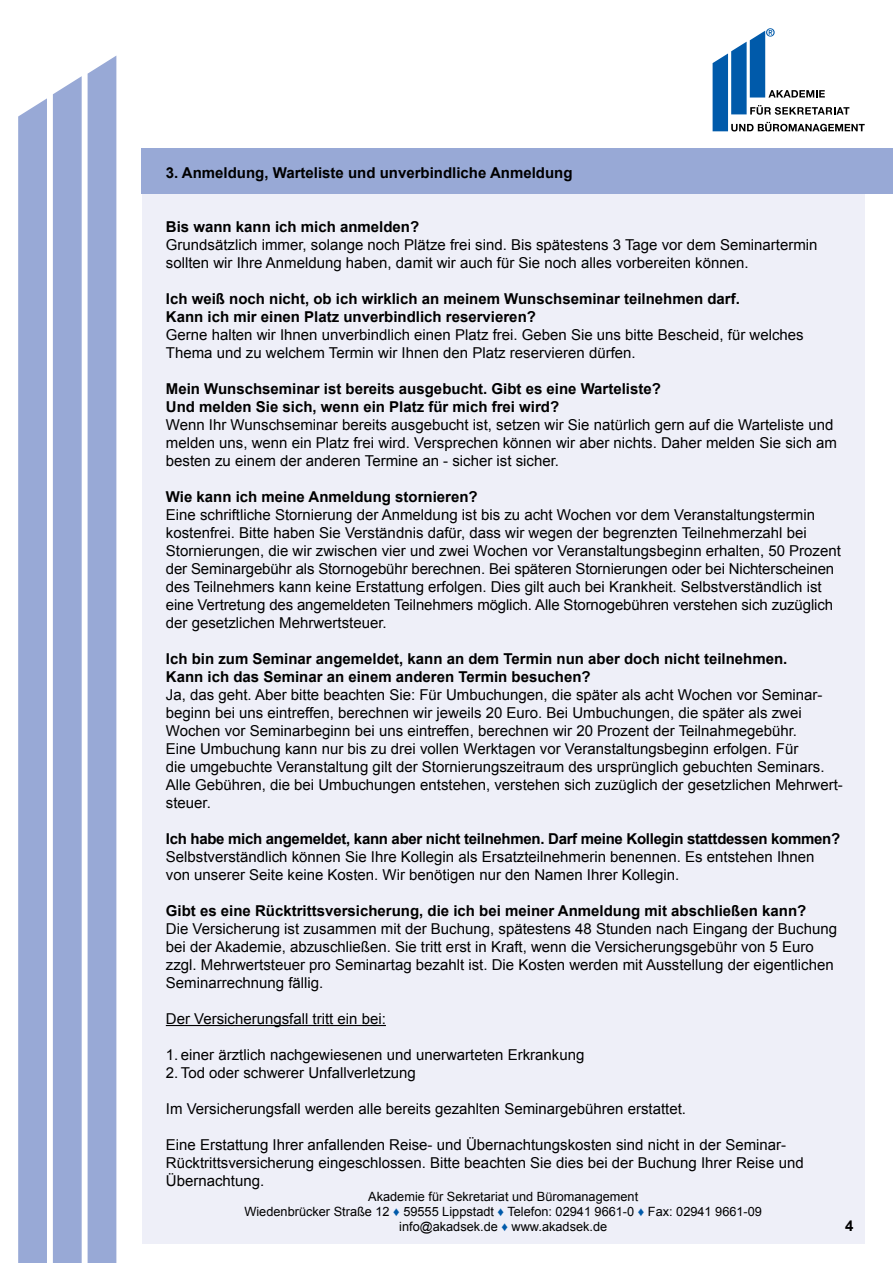
<style>
.page{position:relative;width:893px;height:1263px;background:#fff}
.page>*{position:absolute;margin:0;border:0;box-sizing:border-box;transform-origin:0 0}
.t1{font:15px/18px "Arial";color:#000}
.t2{font:700 15px/18px "Arial";color:#000}
.t3{font:700 15px "Arial";letter-spacing:-.02em;color:#000}
.t4{font:12.75px/15.3px "Arial";color:#000;text-align:center}
.s1{color:#005aaa}
</style>
<div class="page">
<div style="left:142px;top:148px;width:723px;height:1096px;background:#eeeff8"></div>
<div style="left:18px;top:98px;width:29px;height:1165px;background:#98a9d6"></div>
<div style="left:53px;top:76px;width:29px;height:1187px;background:#98a9d6"></div>
<div style="left:88px;top:56px;width:28px;height:1207px;background:#98a9d6"></div>
<svg style="left:713px;top:28px;width:152px;height:103px"></svg>
<div style="left:142px;top:148px;width:751px;height:45px;background:#98a9d6"></div>
<hr style="left:166px;top:1025px;width:220px;height:1px;background:#000">
<p class="t2" style="left:166px;top:164px;width:408px">3. Anmeldung, Warteliste und unverbindliche Anmeldung</p>
<p class="t2" style="left:166px;top:218px;width:255px">Bis wann kann ich mich anmelden?</p>
<p class="t1" style="left:166px;top:235px;width:653px">Grundsätzlich immer, solange noch Plätze frei sind. Bis spätestens 3 Tage vor dem Seminartermin sollten wir Ihre Anmeldung haben, damit wir auch für Sie noch alles vorbereiten können.</p>
<p class="t2" style="left:166px;top:290px;width:576px">Ich weiß noch nicht, ob ich wirklich an meinem Wunschseminar teilnehmen darf.<br>Kann ich mir einen Platz unverbindlich reservieren?</p>
<p class="t1" style="left:166px;top:325px;width:639px">Gerne halten wir Ihnen unverbindlich einen Platz frei. Geben Sie uns bitte Bescheid, für welches<br>Thema und zu welchem Termin wir Ihnen den Platz reservieren dürfen.</p>
<p class="t2" style="left:166px;top:380px;width:497px">Mein Wunschseminar ist bereits ausgebucht. Gibt es eine Warteliste?<br>Und melden Sie sich, wenn ein Platz für mich frei wird?</p>
<p class="t1" style="left:166px;top:415px;width:673px">Wenn Ihr Wunschseminar bereits ausgebucht ist, setzen wir Sie natürlich gern auf die Warteliste und melden uns, wenn ein Platz frei wird. Versprechen können wir aber nichts. Daher melden Sie sich am besten zu einem der anderen Termine an - sicher ist sicher.</p>
<p class="t2" style="left:166px;top:488px;width:313px">Wie kann ich meine Anmeldung stornieren?</p>
<p class="t1" style="left:166px;top:505px;width:677px">Eine schriftliche Stornierung der Anmeldung ist bis zu acht Wochen vor dem Veranstaltungstermin kostenfrei. Bitte haben Sie Verständnis dafür, dass wir wegen der begrenzten Teilnehmerzahl bei Stornierungen, die wir zwischen vier und zwei Wochen vor Veranstaltungsbeginn erhalten, 50 Prozent der Seminargebühr als Stornogebühr berechnen. Bei späteren Stornierungen oder bei Nichterscheinen des Teilnehmers kann keine Erstattung erfolgen. Dies gilt auch bei Krankheit. Selbstverständlich ist eine Vertretung des angemeldeten Teilnehmers möglich. Alle Stornogebühren verstehen sich zuzüglich der gesetzlichen Mehrwertsteuer.</p>
<p class="t2" style="left:166px;top:650px;width:623px">Ich bin zum Seminar angemeldet, kann an dem Termin nun aber doch nicht teilnehmen.<br>Kann ich das Seminar an einem anderen Termin besuchen?</p>
<p class="t1" style="left:166px;top:685px;width:679px">Ja, das geht. Aber bitte beachten Sie: Für Umbuchungen, die später als acht Wochen vor Seminar&shy;beginn bei uns eintreffen, berechnen wir jeweils 20 Euro. Bei Umbuchungen, die später als zwei Wochen vor Seminarbeginn bei uns eintreffen, berechnen wir 20 Prozent der Teilnahmegebühr.<br>Eine Umbuchung kann nur bis zu drei vollen Werktagen vor Veranstaltungsbeginn erfolgen. Für<br>die umgebuchte Veranstaltung gilt der Stornierungszeitraum des ursprünglich gebuchten Seminars.<br>Alle Gebühren, die bei Umbuchungen entstehen, verstehen sich zuzüglich der gesetzlichen Mehrwert&shy;steuer.</p>
<p class="t3" style="left:166px;top:828px;width:676px">Ich habe mich angemeldet, kann aber nicht teilnehmen. Darf meine Kollegin stattdessen kommen?</p>
<p class="t1" style="left:166px;top:847px;width:650px">Selbstverständlich können Sie Ihre Kollegin als Ersatzteilnehmerin benennen. Es entstehen Ihnen von unserer Seite keine Kosten. Wir benötigen nur den Namen Ihrer Kollegin.</p>
<p class="t2" style="left:166px;top:902px;width:642px">Gibt es eine Rücktrittsversicherung, die ich bei meiner Anmeldung mit abschließen kann?</p>
<p class="t1" style="left:166px;top:919px;width:673px">Die Versicherung ist zusammen mit der Buchung, spätestens 48 Stunden nach Eingang der Buchung bei der Akademie, abzuschließen. Sie tritt erst in Kraft, wenn die Versicherungsgebühr von 5 Euro zzgl. Mehrwertsteuer pro Seminartag bezahlt ist. Die Kosten werden mit Ausstellung der eigentlichen Seminarrechnung fällig.</p>
<p class="t1" style="left:166px;top:1009px;width:222px">Der Versicherungsfall tritt ein bei:</p>
<p class="t1" style="left:166px;top:1045px;width:420px">1. einer ärztlich nachgewiesenen und unerwarteten Erkrankung</p>
<p class="t1" style="left:166px;top:1063px;width:252px">2. Tod oder schwerer Unfallverletzung</p>
<p class="t1" style="left:166px;top:1099px;width:522px">Im Versicherungsfall werden alle bereits gezahlten Seminargebühren erstattet.</p>
<p class="t1" style="left:166px;top:1135px;width:639px">Eine Erstattung Ihrer anfallenden Reise- und Übernachtungskosten sind nicht in der Seminar-<br>Rücktrittsversicherung eingeschlossen. Bitte beachten Sie dies bei der Buchung Ihrer Reise und<br>Übernachtung.</p>
<p class="t4" style="left:244px;top:1188px;width:519px">Akademie für Sekretariat und Büromanagement<br>Wiedenbrücker Straße 12 <span class="s1">♦</span> 59555 Lippstadt <span class="s1">♦</span> Telefon: 02941 9661-0 <span class="s1">♦</span> Fax: 02941 9661-09 info@akadsek.de <span class="s1">♦</span> www.akadsek.de</p>
<p class="t2" style="left:845px;top:1217px;width:10px">4</p>
</div>
